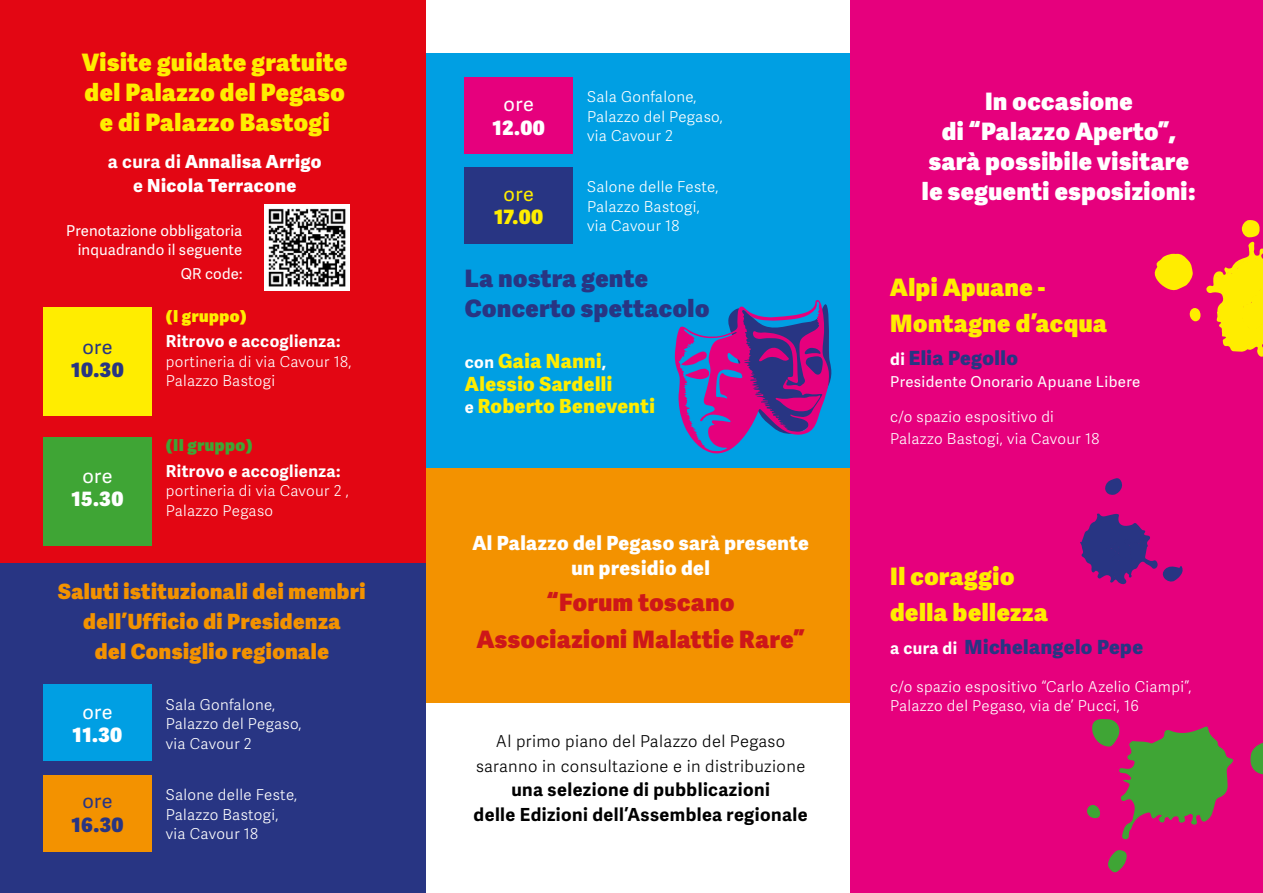
<style>
.page{position:relative;width:1263px;height:893px;background:#fff}
.page>*{position:absolute;margin:0;border:0;box-sizing:border-box;transform-origin:0 0}
.t1{font:800 24px/30px "Adelle Sans Devanagari";letter-spacing:.025em;color:#ffed00}
.t2{font:800 24px/30px "Adelle Sans Devanagari";letter-spacing:.025em;color:#fff;text-align:center}
.t3{font:800 24px/36px "Adelle Sans Devanagari";letter-spacing:.025em;color:#cd1719;text-align:center}
.t4{font:800 24px/30px "Adelle Sans Devanagari";letter-spacing:.025em;color:#283583}
.t5{font:800 21px/30px "Adelle Sans Devanagari";letter-spacing:.025em;color:#f39200;text-align:center}
.t6{font:800 19.8px "Adelle Sans Devanagari";letter-spacing:.025em;color:#fff}
.t7{font:800 19.8px "Adelle Sans Devanagari";letter-spacing:.025em;color:#283583}
.t8{font:19.8px "Adelle Sans Devanagari";letter-spacing:.02em;color:#fff}
.t9{font:19.8px "Adelle Sans Devanagari";letter-spacing:.02em;color:#283583}
.t10{font:800 19.8px "Adelle Sans Devanagari";color:#ffed00}
.t11{font:19.8px "Adelle Sans Devanagari";color:#ffed00}
.t12{font:800 19.5px/22.5px "Adelle Sans Devanagari";letter-spacing:.025em;color:#ffed00}
.t13{font:800 19.5px/25.5px "Adelle Sans Devanagari";letter-spacing:.025em;color:#fff;text-align:center}
.t14{font:800 19.5px "Adelle Sans Devanagari";letter-spacing:.025em;color:#283583}
.t15{font:700 18px/24.6px "Adelle Sans Devanagari";letter-spacing:.025em;color:#000;text-align:center}
.t16{font:800 18px/24px "Adelle Sans Devanagari";letter-spacing:.025em;color:#fff;text-align:center}
.t17{font:700 16.5px "Adelle Sans Devanagari";letter-spacing:.025em;color:#fff}
.t18{font:800 16.5px "Adelle Sans Devanagari";letter-spacing:.025em;color:#3fa535}
.t19{font:800 16.5px "Adelle Sans Devanagari";letter-spacing:.025em;color:#ffed00}
.t20{font:300 16.35px/24.6px "Adelle Sans Devanagari";letter-spacing:.025em;color:#000;text-align:center}
.t21{font:300 15px/19.5px "Adelle Sans Devanagari";letter-spacing:.025em;color:#fff}
.t22{font:15px/19.5px "Adelle Sans Devanagari";letter-spacing:.01em;color:#fff;text-align:right}
.s1{font-weight:700}
.s2{font-weight:700;font-size:16.5px;color:#fff}
</style>
<div class="page">
<div style="left:425px;top:53px;width:425px;height:415px;background:#009fe3"></div>
<div style="left:425px;top:468px;width:425px;height:235px;background:#f39200"></div>
<div style="left:0;top:562px;width:425px;height:331px;background:#283583"></div>
<div style="left:0;top:0;width:425px;height:562px;background:#e30613"></div>
<div style="left:43px;top:307px;width:109px;height:109px;background:#ffed00"></div>
<div style="left:43px;top:437px;width:109px;height:108px;background:#3fa535"></div>
<div style="left:43px;top:685px;width:109px;height:76px;background:#009fe3"></div>
<div style="left:850px;top:0;width:413px;height:893px;background:#e6007d"></div>
<svg style="left:674px;top:300px;width:158px;height:154px"></svg>
<svg style="left:1154px;top:253px;width:39px;height:38px"></svg>
<svg style="left:1206px;top:220px;width:57px;height:137px"></svg>
<div style="left:1189px;top:308px;width:11px;height:13px;background:#ffed00;border-radius:50%"></div>
<svg style="left:1108px;top:850px;width:19px;height:23px"></svg>
<svg style="left:1250px;top:742px;width:13px;height:33px"></svg>
<svg style="left:1087px;top:719px;width:147px;height:120px"></svg>
<svg style="left:1105px;top:478px;width:18px;height:17px"></svg>
<svg style="left:1080px;top:513px;width:103px;height:71px"></svg>
<img style="left:265px;top:205px;width:85px;height:85px">
<div style="left:43px;top:775px;width:109px;height:76px;background:#f39200"></div>
<div style="left:464px;top:77px;width:109px;height:76px;background:#e6007d"></div>
<div style="left:464px;top:167px;width:109px;height:77px;background:#283583"></div>
<h1 class="t1" style="left:82px;top:48px;width:267px;text-align:center">Visite guidate gratuite del Palazzo del Pegaso e di Palazzo Bastogi</h1>
<p class="t16" style="left:108px;top:150px;width:215px"><span class="s1">a cura di</span> Annalisa Arrigo <span class="s1">e</span> Nicola Terracone</p>
<p class="t22" style="left:66px;top:222px;width:178px">Prenotazione obbligatoria inquadrando il seguente</p>
<p class="t22" style="left:181px;top:265px;width:63px">QR code:</p>
<p class="t19" style="left:166px;top:307px;width:82px">(I gruppo)</p>
<p class="t17" style="left:166px;top:332px;width:176px">Ritrovo e accoglienza:</p>
<p class="t21" style="left:166px;top:353px;width:187px">portineria di via Cavour 18,<br>Palazzo Bastogi</p>
<h3 class="t9" style="left:82px;top:332px;width:32px">ore</h3>
<h3 class="t7" style="left:71px;top:359px;width:54px">10.30</h3>
<h3 class="t8" style="left:82px;top:461px;width:32px">ore</h3>
<h3 class="t6" style="left:71px;top:488px;width:53px">15.30</h3>
<p class="t18" style="left:166px;top:436px;width:88px">(II gruppo)</p>
<p class="t17" style="left:166px;top:461px;width:176px">Ritrovo e accoglienza:</p>
<p class="t21" style="left:166px;top:482px;width:184px">portineria di via Cavour 2 ,<br>Palazzo Pegaso</p>
<h2 class="t5" style="left:58px;top:577px;width:309px">Saluti istituzionali dei membri dell’Ufficio di Presidenza<br>del Consiglio regionale</h2>
<h3 class="t8" style="left:82px;top:697px;width:32px">ore</h3>
<h3 class="t6" style="left:73px;top:724px;width:51px">11.30</h3>
<h3 class="t9" style="left:82px;top:787px;width:32px">ore</h3>
<h3 class="t7" style="left:71px;top:813px;width:54px">16.30</h3>
<p class="t21" style="left:166px;top:696px;width:137px">Sala Gonfalone,<br>Palazzo del Pegaso, via Cavour 2</p>
<p class="t21" style="left:166px;top:786px;width:133px">Salone delle Feste,<br>Palazzo Bastogi, via Cavour 18</p>
<h3 class="t8" style="left:504px;top:90px;width:32px">ore</h3>
<h3 class="t6" style="left:492px;top:116px;width:54px">12.00</h3>
<h3 class="t11" style="left:504px;top:179px;width:32px">ore</h3>
<h3 class="t10" style="left:494px;top:206px;width:51px">17.00</h3>
<p class="t21" style="left:587px;top:88px;width:137px">Sala Gonfalone,<br>Palazzo del Pegaso, via Cavour 2</p>
<p class="t21" style="left:587px;top:178px;width:133px">Salone delle Feste,<br>Palazzo Bastogi, via Cavour 18</p>
<h1 class="t4" style="left:465px;top:264px;width:246px">La nostra gente<br>Concerto spettacolo</h1>
<h3 class="t12" style="left:465px;top:350px;width:191px"><span class="s2">con</span> Gaia Nanni<span class="s2">,<br></span>Alessio Sardelli<br><span class="s2">e</span> Roberto Beneventi</h3>
<h3 class="t13" style="left:472px;top:530px;width:338px">Al Palazzo del Pegaso sarà presente un presidio del</h3>
<h1 class="t3" style="left:477px;top:585px;width:329px">“Forum toscano<br>Associazioni Malattie Rare”</h1>
<p class="t20" style="left:476px;top:730px;width:331px">Al primo piano del Palazzo del Pegaso saranno in consultazione e in distribuzione</p>
<p class="t15" style="left:474px;top:778px;width:336px">una selezione di pubblicazioni<br>delle Edizioni dell’Assemblea regionale</p>
<h1 class="t2" style="left:922px;top:86px;width:275px">In occasione<br>di “Palazzo Aperto”, sarà possibile visitare le seguenti esposizioni:</h1>
<h1 class="t1" style="left:890px;top:269px;width:218px;line-height:36px">Alpi Apuane -<br>Montagne d’acqua</h1>
<h3 class="t14" style="left:890px;top:347px;width:129px"><span class="s2">di</span> Elia Pegollo</h3>
<p class="t22" style="left:890px;top:373px;width:252px">Presidente Onorario Apuane Libere</p>
<p class="t21" style="left:890px;top:406px;width:211px;line-height:22.5px">c/o spazio espositivo di<br>Palazzo Bastogi, via Cavour 18</p>
<h1 class="t1" style="left:890px;top:559px;width:159px;line-height:36px">Il coraggio della bellezza</h1>
<h3 class="t14" style="left:890px;top:636px;width:254px"><span class="s2">a cura di</span> Michelangelo Pepe</h3>
<p class="t21" style="left:890px;top:678px;width:303px">c/o spazio espositivo “Carlo Azelio Ciampi”,<br>Palazzo del Pegaso, via de’ Pucci, 16</p>
</div>
